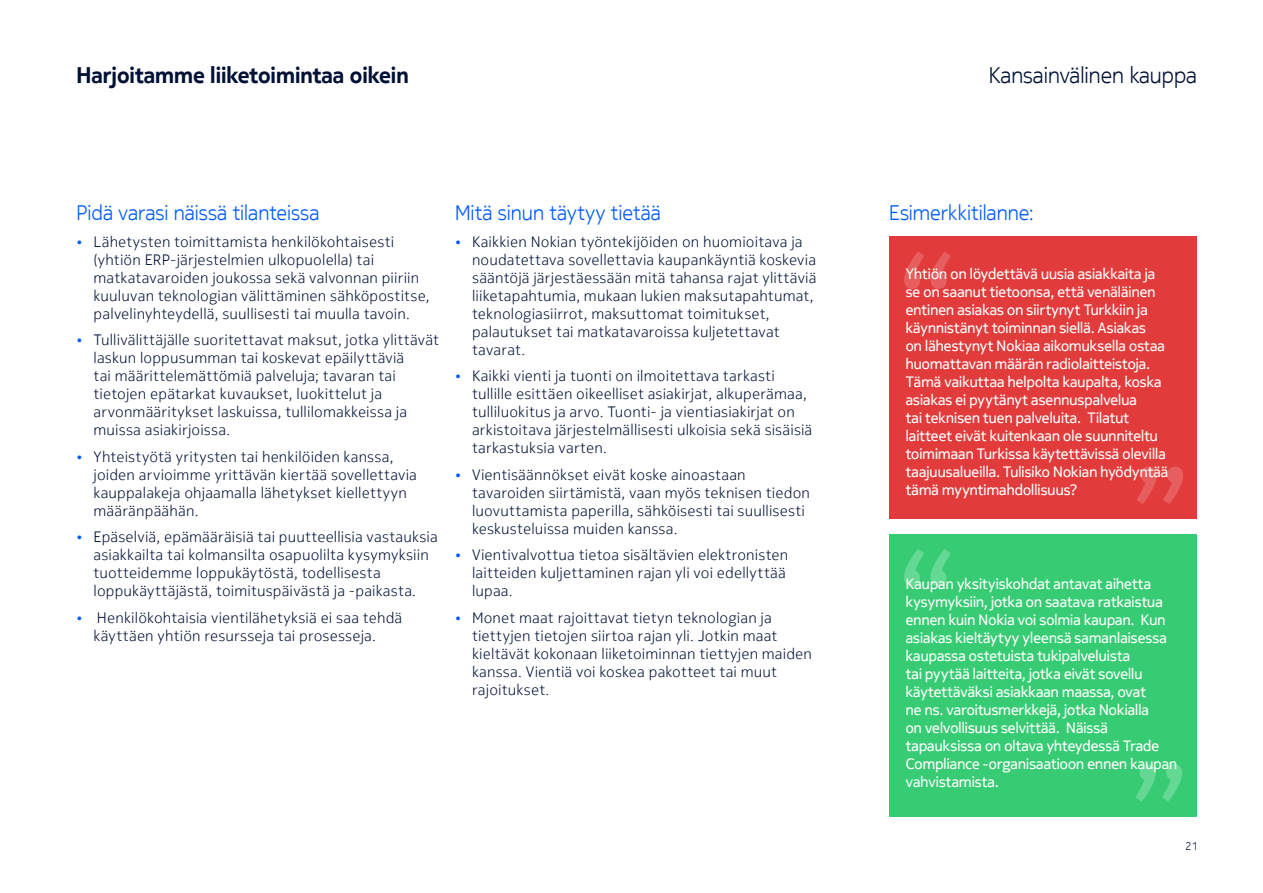
<style>
.page{position:relative;width:1263px;height:893px;background:#fff}
.page>*{position:absolute;margin:0;border:0;box-sizing:border-box;transform-origin:0 0}
.t1{font:700 22.5px "Nokia Pure Headline";color:#001135}
.t2{font:300 22.5px "Nokia Pure Headline";color:#001135}
.t3{font:300 21px "Nokia Pure Headline";color:#005aff}
.t4{font:300 15px/18px "Nokia Pure Text";letter-spacing:.01em;color:#001135}
.t5{font:15px/18px "Nokia Pure Headline";letter-spacing:.01em;color:#fff}
.t6{font:300 11.25px "Nokia Pure Text";color:#001135}
.s1{font-size:13.5px;color:#005aff}
</style>
<div class="page">
<div style="left:889px;top:534px;width:308px;height:282px;background:#37cc73"></div>
<svg style="left:1135px;top:764px;width:47px;height:37px"></svg>
<svg style="left:904px;top:549px;width:47px;height:37px"></svg>
<div style="left:889px;top:237px;width:308px;height:282px;background:#e23b3b"></div>
<svg style="left:1136px;top:467px;width:47px;height:37px"></svg>
<svg style="left:904px;top:251px;width:47px;height:38px"></svg>
<h1 class="t1" style="left:77px;top:61px;width:334px">Harjoitamme liiketoimintaa oikein</h1>
<h2 class="t3" style="left:77px;top:200px;width:244px">Pidä varasi näissä tilanteissa</h2>
<p class="t4" style="left:94px;top:232px;width:338px;text-indent:-17px"><span class="s1">•</span> Lähetysten toimittamista henkilökohtaisesti (yhtiön ERP-järjestelmien ulkopuolella) tai matkatavaroiden joukossa sekä valvonnan piiriin kuuluvan teknologian välittäminen sähköpostitse, palvelinyhteydellä, suullisesti tai muulla tavoin.</p>
<p class="t4" style="left:94px;top:331px;width:347px;text-indent:-17px"><span class="s1">•</span> Tullivälittäjälle suoritettavat maksut, jotka ylittävät laskun loppusumman tai koskevat epäilyttäviä<br>tai määrittelemättömiä palveluja; tavaran tai tietojen epätarkat kuvaukset, luokittelut ja arvonmääritykset laskuissa, tullilomakkeissa ja muissa asiakirjoissa.</p>
<p class="t4" style="left:94px;top:447px;width:325px;text-indent:-17px"><span class="s1">•</span> Yhteistyötä yritysten tai henkilöiden kanssa, joiden arvioimme yrittävän kiertää sovellettavia kauppalakeja ohjaamalla lähetykset kiellettyyn määränpäähän.</p>
<p class="t4" style="left:94px;top:528px;width:346px;text-indent:-17px"><span class="s1">•</span> Epäselviä, epämääräisiä tai puutteellisia vastauksia asiakkailta tai kolmansilta osapuolilta kysymyksiin tuotteidemme loppukäytöstä, todellisesta loppukäyttäjästä, toimituspäivästä ja -paikasta.</p>
<p class="t4" style="left:94px;top:608px;width:310px;text-indent:-17px"><span class="s1">•</span> Henkilökohtaisia vientilähetyksiä ei saa tehdä käyttäen yhtiön resursseja tai prosesseja.</p>
<h2 class="t3" style="left:455px;top:200px;width:207px">Mitä sinun täytyy tietää</h2>
<p class="t4" style="left:472px;top:232px;width:346px;text-indent:-17px"><span class="s1">•</span> Kaikkien Nokian työntekijöiden on huomioitava ja noudatettava sovellettavia kaupankäyntiä koskevia sääntöjä järjestäessään mitä tahansa rajat ylittäviä liiketapahtumia, mukaan lukien maksutapahtumat, teknologiasiirrot, maksuttomat toimitukset, palautukset tai matkatavaroissa kuljetettavat tavarat.</p>
<p class="t4" style="left:472px;top:367px;width:342px;text-indent:-17px"><span class="s1">•</span> Kaikki vienti ja tuonti on ilmoitettava tarkasti tullille esittäen oikeelliset asiakirjat, alkuperämaa, tulliluokitus ja arvo. Tuonti- ja vientiasiakirjat on arkistoitava järjestelmällisesti ulkoisia sekä sisäisiä tarkastuksia varten.</p>
<p class="t4" style="left:472px;top:465px;width:339px;text-indent:-17px"><span class="s1">•</span> Vientisäännökset eivät koske ainoastaan tavaroiden siirtämistä, vaan myös teknisen tiedon luovuttamista paperilla, sähköisesti tai suullisesti keskusteluissa muiden kanssa.</p>
<p class="t4" style="left:472px;top:546px;width:318px;text-indent:-17px"><span class="s1">•</span> Vientivalvottua tietoa sisältävien elektronisten laitteiden kuljettaminen rajan yli voi edellyttää lupaa.</p>
<p class="t4" style="left:472px;top:608px;width:341px;text-indent:-17px"><span class="s1">•</span> Monet maat rajoittavat tietyn teknologian ja tiettyjen tietojen siirtoa rajan yli. Jotkin maat kieltävät kokonaan liiketoiminnan tiettyjen maiden kanssa. Vientiä voi koskea pakotteet tai muut rajoitukset.</p>
<h1 class="t2" style="left:989px;top:61px;width:210px">Kansainvälinen kauppa</h1>
<h2 class="t3" style="left:889px;top:200px;width:146px">Esimerkkitilanne:</h2>
<p class="t5" style="left:906px;top:265px;width:264px">Yhtiön on löydettävä uusia asiakkaita ja se on saanut tietoonsa, että venäläinen entinen asiakas on siirtynyt Turkkiin ja käynnistänyt toiminnan siellä. Asiakas<br>on lähestynyt Nokiaa aikomuksella ostaa huomattavan määrän radiolaitteistoja.<br>Tämä vaikuttaa helpolta kaupalta, koska asiakas ei pyytänyt asennuspalvelua<br>tai teknisen tuen palveluita. Tilatut laitteet eivät kuitenkaan ole suunniteltu toimimaan Turkissa käytettävissä olevilla taajuusalueilla. Tulisiko Nokian hyödyntää tämä myyntimahdollisuus?</p>
<p class="t5" style="left:906px;top:574px;width:273px">Kaupan yksityiskohdat antavat aihetta kysymyksiin, jotka on saatava ratkaistua ennen kuin Nokia voi solmia kaupan. Kun asiakas kieltäytyy yleensä samanlaisessa kaupassa ostetuista tukipalveluista<br>tai pyytää laitteita, jotka eivät sovellu käytettäväksi asiakkaan maassa, ovat<br>ne ns. varoitusmerkkejä, jotka Nokialla<br>on velvollisuus selvittää. Näissä tapauksissa on oltava yhteydessä Trade Compliance -organisaatioon ennen kaupan vahvistamista.</p>
<p class="t6" style="left:1185px;top:839px;width:15px">21</p>
</div>
